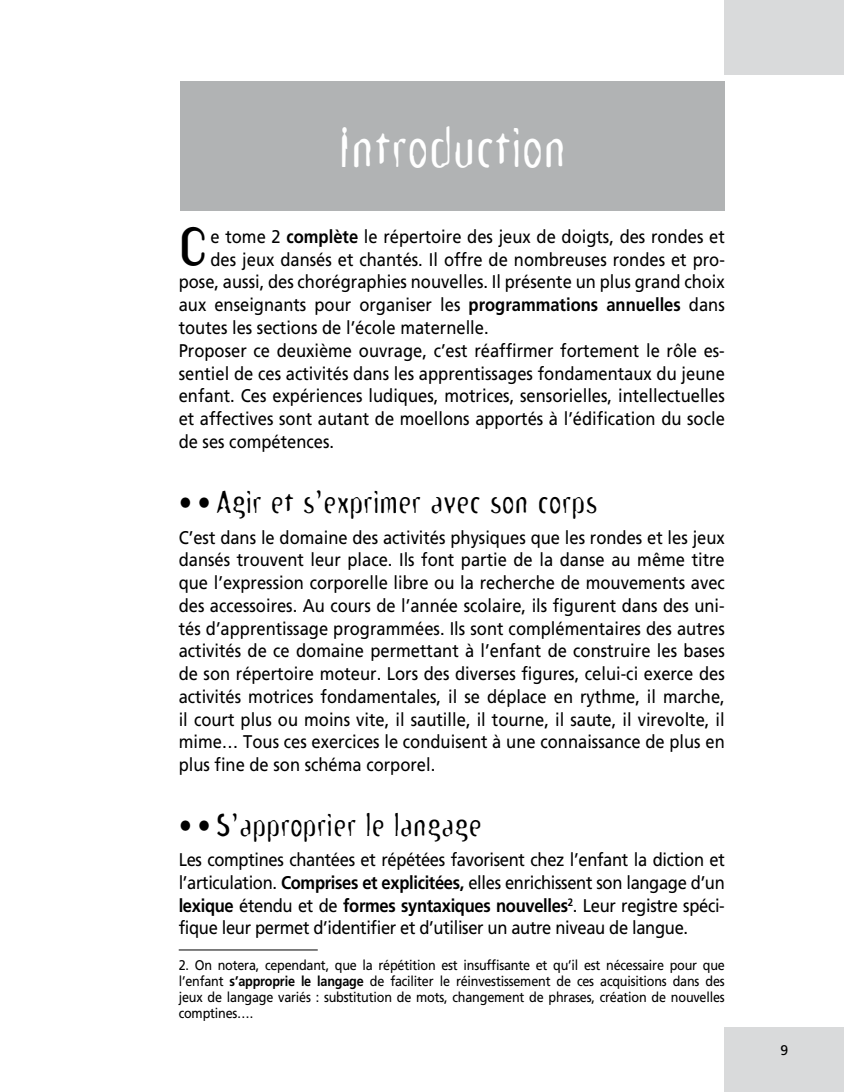
<style>
.page{position:relative;width:844px;height:1092px;background:#fff}
.page>*{position:absolute;margin:0;border:0;box-sizing:border-box;transform-origin:0 0}
.t1{font:52.5px "Amoebia Rain";letter-spacing:.025em;color:#fff;scale:.85 1}
.t2{font:700 48.82px "Template Gothic";color:#000}
.t3{font:29.75px "Amoebia Rain";letter-spacing:.025em;color:#000;scale:.9 1}
.t4{font:18.38px/22.8px "Frutiger";color:#000;text-align:justify;scale:.9 1}
.t5{font:14px/15.8px "Frutiger";letter-spacing:-.015em;color:#000;text-align:justify;scale:.9 1}
.t6{font:14px "Frutiger";letter-spacing:-.015em;color:#000}
.s1{font-weight:700}
.s2{font-family:"Frutiger";font-weight:700}
</style>
<div class="page">
<div style="left:724px;top:0;width:119px;height:74px;background:#d9dadb"></div>
<div style="left:724px;top:1027px;width:119px;height:64px;background:#d9dadb"></div>
<div style="left:181px;top:82px;width:543px;height:129px;background:#b1b3b4"></div>
<hr style="left:179px;top:949px;width:138px;height:1px;background:#000">
<h1 class="t1" style="left:339px;top:120px;width:268px">Introduction</h1>
<h2 class="t2" style="left:179px;top:212px;width:31px">C</h2>
<p class="t4" style="left:210px;top:225px;width:573px">e tome 2 <span class="s1">complète</span> le répertoire des jeux de doigts, des rondes et</p>
<p class="t4" style="left:210px;top:248px;width:573px">des jeux dansés et chantés. Il offre de nombreuses rondes et pro-</p>
<p class="t4" style="left:179px;top:270px;width:608px">pose, aussi, des chorégraphies nouvelles. Il présente un plus grand choix</p>
<p class="t4" style="left:179px;top:293px;width:608px">aux enseignants pour organiser les <span class="s1">programmations annuelles</span> dans</p>
<p class="t4" style="left:179px;top:316px;width:346px">toutes les sections de l’école maternelle.</p>
<p class="t4" style="left:179px;top:339px;width:608px">Proposer ce deuxième ouvrage, c’est réaffirmer fortement le rôle es-</p>
<p class="t4" style="left:179px;top:361px;width:608px">sentiel de ces activités dans les apprentissages fondamentaux du jeune</p>
<p class="t4" style="left:179px;top:384px;width:608px">enfant. Ces expériences ludiques, motrices, sensorielles, intellectuelles</p>
<p class="t4" style="left:179px;top:407px;width:608px">et affectives sont autant de moellons apportés à l’édification du socle</p>
<p class="t4" style="left:179px;top:430px;width:174px">de ses compétences.</p>
<h3 class="t3" style="left:179px;top:486px;width:466px"><span class="s2">• •</span> Agir et s’exprimer avec son corps</h3>
<p class="t4" style="left:179px;top:525px;width:608px">C’est dans le domaine des activités physiques que les rondes et les jeux dansés trouvent leur place. Ils font partie de la danse au même titre que l’expression corporelle libre ou la recherche de mouvements avec des accessoires. Au cours de l’année scolaire, ils figurent dans des uni&shy;tés d’apprentissage programmées. Ils sont complémentaires des autres activités de ce domaine permettant à l’enfant de construire les bases de son répertoire moteur. Lors des diverses figures, celui-ci exerce des activités motrices fondamentales, il se déplace en rythme, il marche, il court plus ou moins vite, il sautille, il tourne, il saute, il virevolte, il mime… Tous ces exercices le conduisent à une connaissance de plus en plus fine de son schéma corporel.</p>
<h3 class="t3" style="left:179px;top:809px;width:338px"><span class="s2">• •</span> S’approprier le langage</h3>
<p class="t4" style="left:179px;top:848px;width:608px">Les comptines chantées et répétées favorisent chez l’enfant la diction et l’articulation. <span class="s1">Comprises et explicitées,</span> elles enrichissent son langage d’un <span class="s1">lexique</span> étendu et de <span class="s1">formes syntaxiques nouvelles</span><sup>2</sup>. Leur registre spéci&shy;fique leur permet d’identifier et d’utiliser un autre niveau de langue.</p>
<p class="t5" style="left:179px;top:957px;width:608px">2. On notera, cependant, que la répétition est insuffisante et qu’il est nécessaire pour que l’enfant <span class="s1">s’approprie le langage</span> de faciliter le réinvestissement de ces acquisitions dans des jeux de langage variés : substitution de mots, changement de phrases, création de nouvelles comptines….</p>
<p class="t6" style="left:780px;top:1041px;width:9px">9</p>
</div>
